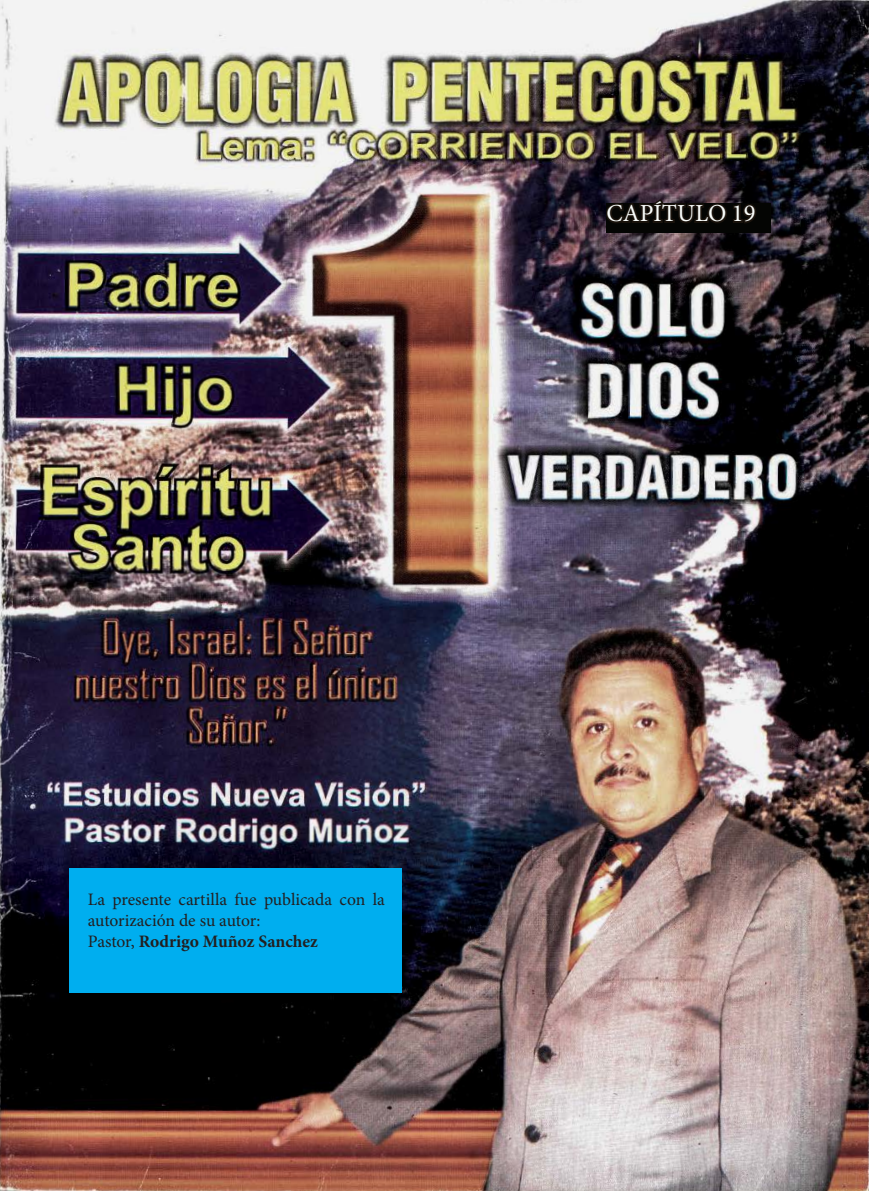
<style>
.page{position:relative;width:869px;height:1191px;background:#fff}
.page>*{position:absolute;margin:0;border:0;box-sizing:border-box;transform-origin:0 0}
.t1{font:24.5px "Minion Pro";color:#f9fcfa}
.t2{font:17.5px/21px "Minion Pro";color:#231f20}
.t3{font:700 17.5px "Minion Pro";color:#231f20}
.s1{font-weight:400}
</style>
<div class="page">
<img style="left:0;top:0;width:868px;height:1191px">
<div style="left:69px;top:868px;width:333px;height:124px;background:#00aeef"></div>
<div style="left:606px;top:203px;width:165px;height:30px;background:#040503"></div>
<svg style="left:604px;top:187px;width:153px;height:39px"></svg>
<p class="t1" style="left:606px;top:197px;width:150px">CAPÍTULO 19</p>
<p class="t2" style="left:88px;top:889px;width:298px">La presente cartilla fue publicada con la autorización de su autor:</p>
<p class="t3" style="left:88px;top:929px;width:231px"><span class="s1">Pastor,</span> Rodrigo Muñoz Sanchez</p>
</div>
